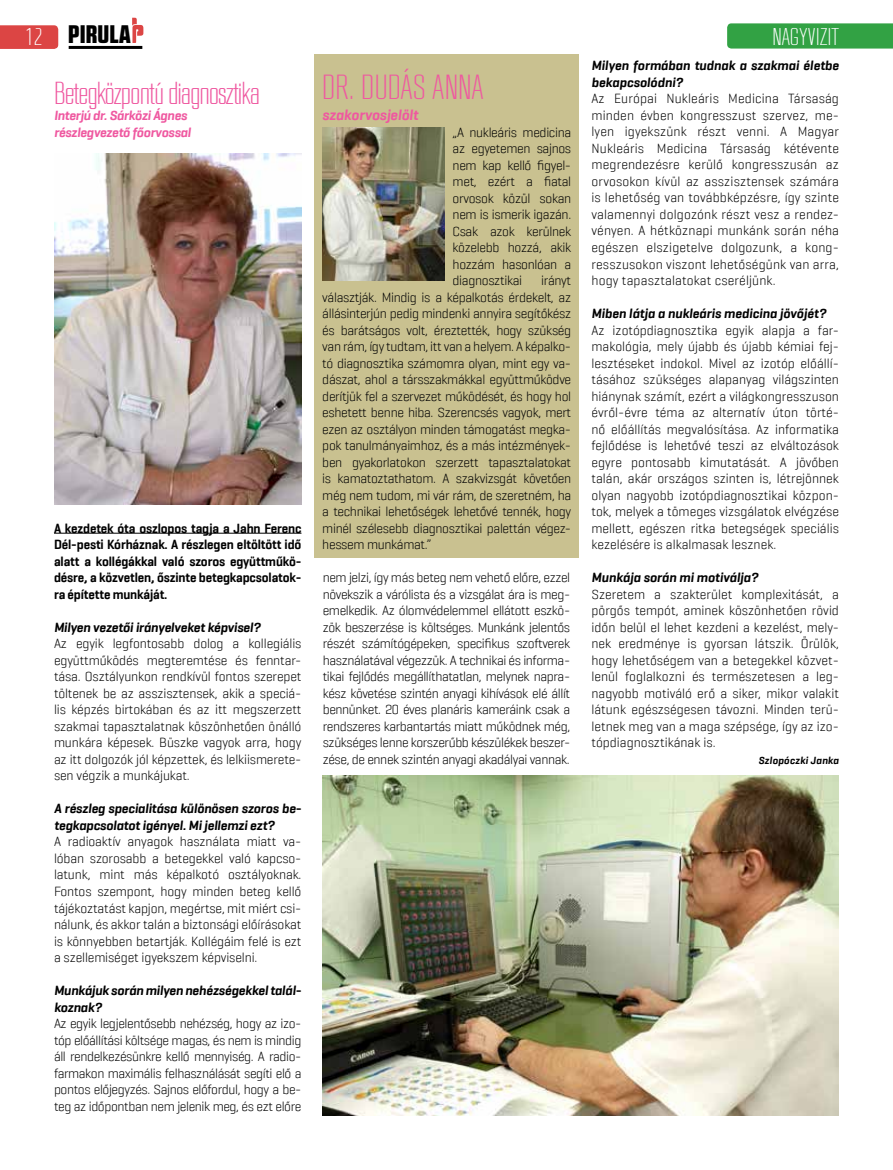
<style>
.page{position:relative;width:893px;height:1170px;background:#fff}
.page>*{position:absolute;margin:0;border:0;box-sizing:border-box;transform-origin:0 0}
.t1{font:300 34.5px "RB No 2";letter-spacing:-.005em;color:#ef58a0}
.t2{font:300 31.5px "RB No 2";color:#ef58a0}
.t3{font:25.35px "RB No 2.1 b Black DEMO";letter-spacing:.03em;color:#000}
.t4{font:300 24px "RB No 2";color:#fff}
.t5{font:italic 600 15px "Geogrotesque";letter-spacing:-.005em;color:#ef58a0}
.t6{font:300 13.5px/16.5px "Geogrotesque";letter-spacing:-.01em;color:#000;text-align:justify}
.t7{font:italic 600 13.5px/16.5px "Geogrotesque";letter-spacing:-.01em;color:#000}
.t8{font:600 13.5px/16.5px "Geogrotesque";letter-spacing:-.01em;color:#000;text-align:justify;scale:.96 1}
.t9{font:italic 600 13.5px/16.5px "Geogrotesque";letter-spacing:-.02em;color:#ef58a0}
.t10{font:italic 600 10.5px "Geogrotesque";letter-spacing:.02em;color:#000}
.s1{font-family:"RB No 2 Light Alternative";font-size:24px;color:#fff}
</style>
<div class="page">
<svg style="left:0;top:25px;width:58px;height:24px"></svg>
<hr style="left:69px;top:46px;width:73px;height:3px;background:#000">
<svg style="left:132px;top:18px;width:11px;height:25px"></svg>
<svg style="left:727px;top:23px;width:166px;height:26px;background:#39a54a"></svg>
<div style="left:314px;top:54px;width:265px;height:503px;background:#c9c190"></div>
<img style="left:322px;top:128px;width:122px;height:152px">
<hr style="left:54px;top:533px;width:247px;height:1px;background:#000">
<img style="left:323px;top:775px;width:516px;height:340px">
<img style="left:54px;top:153px;width:247px;height:352px">
<h3 class="t3" style="left:26px;top:24px;width:107px"><span class="s1">12</span> PIRULA</h3>
<h2 class="t2" style="left:54px;top:76px;width:208px">Betegközpontú diagnosztika</h2>
<p class="t9" style="left:54px;top:107px;width:138px">Interjú dr. Sárközi Ágnes részlegvezető főorvossal</p>
<p class="t8" style="left:54px;top:520px;width:259px">A kezdetek óta oszlopos tagja a Jahn Ferenc Dél-pesti Kórháznak. A részlegen eltöltött idő alatt a kollégákkal való szoros együttműkö&shy;désre, a közvetlen, őszinte betegkapcsolatok&shy;ra építette munkáját.</p>
<p class="t7" style="left:54px;top:619px;width:208px">Milyen vezetői irányelveket képvisel?</p>
<p class="t6" style="left:54px;top:635px;width:249px">Az egyik legfontosabb dolog a kollegiális együttműködés megteremtése és fenntar&shy;tása. Osztályunkon rendkívül fontos szerepet töltenek be az asszisztensek, akik a speciá&shy;lis képzés birtokában és az itt megszerzett szakmai tapasztalatnak köszönhetően önálló munkára képesek. Büszke vagyok arra, hogy az itt dolgozók jól képzettek, és lelkiismerete&shy;sen végzik a munkájukat.</p>
<p class="t7" style="left:54px;top:800px;width:249px">A részleg specialitása különösen szoros be&shy;tegkapcsolatot igényel. Mi jellemzi ezt?</p>
<p class="t6" style="left:54px;top:833px;width:249px">A radioaktív anyagok használata miatt va&shy;lóban szorosabb a betegekkel való kapcso&shy;latunk, mint más képalkotó osztályoknak.<br>Fontos szempont, hogy minden beteg kellő tájékoztatást kapjon, megértse, mit miért csi&shy;nálunk, és akkor talán a biztonsági előírásokat is könnyebben betartják. Kollégáim felé is ezt a szellemiséget igyekszem képviselni.</p>
<p class="t7" style="left:54px;top:981px;width:249px">Munkájuk során milyen nehézségekkel talál&shy;koznak?</p>
<p class="t6" style="left:54px;top:1014px;width:249px">Az egyik legjelentősebb nehézség, hogy az izo&shy;tóp előállítási költsége magas, és nem is mindig áll rendelkezésünkre kellő mennyiség. A radio&shy;farmakon maximális felhasználását segíti elő a pontos előjegyzés. Sajnos előfordul, hogy a be&shy;teg az időpontban nem jelenik meg, és ezt előre</p>
<h1 class="t1" style="left:322px;top:68px;width:161px">Dr. Dudás Anna</h1>
<p class="t5" style="left:322px;top:106px;width:98px">szakorvosjelölt</p>
<p class="t6" style="left:453px;top:123px;width:120px">„A nukleáris medicina az egyetemen sajnos nem kap kellő figyel&shy;met, ezért a fiatal orvosok közül sokan nem is ismerik igazán.<br>Csak azok kerülnek közelebb hozzá, akik hozzám hasonlóan a diagnosztikai</p>
<p class="t6" style="left:322px;top:272px;width:250px;text-indent:219px">irányt választják. Mindig is a képalkotás érdekelt, az állásinterjún pedig mindenki annyira segítőkész és barátságos volt, éreztették, hogy szükség van rám, így tudtam, itt van a helyem. A képalko&shy;tó diagnosztika számomra olyan, mint egy va&shy;dászat, ahol a társszakmákkal együttműködve derítjük fel a szervezet működését, és hogy hol eshetett benne hiba. Szerencsés vagyok, mert ezen az osztályon minden támogatást megka&shy;pok tanulmányaimhoz, és a más intézmények&shy;ben gyakorlatokon szerzett tapasztalatokat is kamatoztathatom. A szakvizsgát követően még nem tudom, mi vár rám, de szeretném, ha a technikai lehetőségek lehetővé tennék, hogy minél szélesebb diagnosztikai palettán végez&shy;hessem munkámat.”</p>
<p class="t6" style="left:323px;top:569px;width:249px">nem jelzi, így más beteg nem vehető előre, ezzel növekszik a várólista és a vizsgálat ára is meg&shy;emelkedik. Az ólomvédelemmel ellátott eszkö&shy;zök beszerzése is költséges. Munkánk jelentős részét számítógépeken, specifikus szoftverek használatával végezzük. A technikai és informa&shy;tikai fejlődés megállíthatatlan, melynek napra&shy;kész követése szintén anyagi kihívások elé állít bennünket. 20 éves planáris kameráink csak a rendszeres karbantartás miatt működnek még, szükséges lenne korszerűbb készülékek beszer&shy;zése, de ennek szintén anyagi akadályai vannak.</p>
<h3 class="t4" style="left:772px;top:24px;width:68px">nagyvizit</h3>
<p class="t7" style="left:591px;top:57px;width:249px">Milyen formában tudnak a szakmai életbe bekapcsolódni?</p>
<p class="t6" style="left:591px;top:90px;width:249px">Az Európai Nukleáris Medicina Társaság minden évben kongresszust szervez, me&shy;lyen igyekszünk részt venni. A Magyar Nukleáris Medicina Társaság kétévente megrendezésre kerülő kongresszusán az orvosokon kívül az asszisztensek számára is lehetőség van továbbképzésre, így szinte valamennyi dolgozónk részt vesz a rendez&shy;vényen. A hétköznapi munkánk során néha egészen elszigetelve dolgozunk, a kong&shy;resszusokon viszont lehetőségünk van arra, hogy tapasztalatokat cseréljünk.</p>
<p class="t7" style="left:591px;top:305px;width:236px">Miben látja a nukleáris medicina jövőjét?</p>
<p class="t6" style="left:591px;top:321px;width:249px">Az izotópdiagnosztika egyik alapja a far&shy;makológia, mely újabb és újabb kémiai fej&shy;lesztéseket indokol. Mivel az izotóp előállí&shy;tásához szükséges alapanyag világszinten hiánynak számít, ezért a világkongresszuson évről-évre téma az alternatív úton törté&shy;nő előállítás megvalósítása. Az informatika fejlődése is lehetővé teszi az elváltozások egyre pontosabb kimutatását. A jövőben talán, akár országos szinten is, létrejönnek olyan nagyobb izotópdiagnosztikai közpon&shy;tok, melyek a tömeges vizsgálatok elvégzése mellett, egészen ritka betegségek speciális kezelésére is alkalmasak lesznek.</p>
<p class="t7" style="left:591px;top:569px;width:168px">Munkája során mi motiválja?</p>
<p class="t6" style="left:591px;top:585px;width:249px">Szeretem a szakterület komplexitását, a pörgős tempót, aminek köszönhetően rövid időn belül el lehet kezdeni a kezelést, mely&shy;nek eredménye is gyorsan látszik. Örülök, hogy lehetőségem van a betegekkel közvet&shy;lenül foglalkozni és természetesen a leg&shy;nagyobb motiváló erő a siker, mikor valakit látunk egészségesen távozni. Minden terü&shy;letnek meg van a maga szépsége, így az izo&shy;tópdiagnosztikának is.</p>
<p class="t10" style="left:758px;top:753px;width:82px">Szlopóczki Janka</p>
</div>
